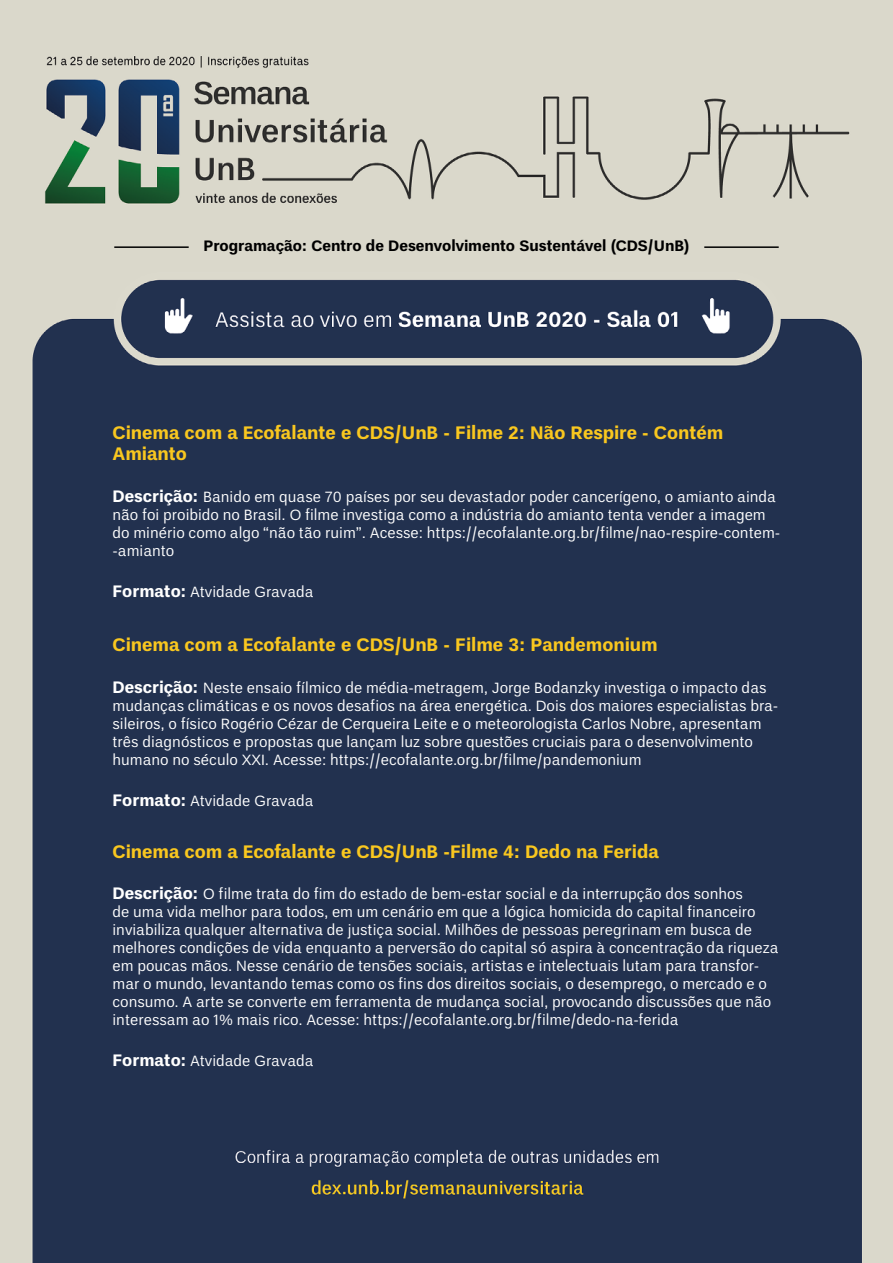
<style>
.page{position:relative;width:893px;height:1263px;background:#fff}
.page>*{position:absolute;margin:0;border:0;box-sizing:border-box;transform-origin:0 0}
.t1{font:700 18px/21.6px "Un B Pro";color:#f9c71f}
.t2{font:15px/18px "Un B Pro";color:#fff}
.t3{font:700 15px "Un B Pro";color:#000}
.s1{font-weight:700;font-size:16.5px}
</style>
<div class="page">
<img style="left:0;top:0;width:893px;height:1263px">
<hr style="left:704px;top:246px;width:75px;height:2px;background:#000">
<hr style="left:114px;top:246px;width:75px;height:2px;background:#000">
<p class="t3" style="left:203px;top:237px;width:488px">Programação: Centro de Desenvolvimento Sustentável (CDS/UnB)</p>
<p class="t1" style="left:112px;top:422px;width:612px">Cinema com a Ecofalante e CDS/UnB - Filme 2: Não Respire - Contém<br>Amianto</p>
<p class="t2" style="left:112px;top:488px;width:669px"><span class="s1">Descrição:</span> Banido em quase 70 países por seu devastador poder cancerígeno, o amianto ainda não foi proibido no Brasil. O filme investiga como a indústria do amianto tenta vender a imagem do minério como algo “não tão ruim”. Acesse: https://ecofalante.org.br/filme/nao-respire-contem--amianto</p>
<p class="t2" style="left:112px;top:583px;width:203px"><span class="s1">Formato:</span> Atvidade Gravada</p>
<p class="t1" style="left:112px;top:634px;width:547px">Cinema com a Ecofalante e CDS/UnB - Filme 3: Pandemonium</p>
<p class="t2" style="left:112px;top:679px;width:667px"><span class="s1">Descrição:</span> Neste ensaio fílmico de média-metragem, Jorge Bodanzky investiga o impacto das mudanças climáticas e os novos desafios na área energética. Dois dos maiores especialistas bra&shy;sileiros, o físico Rogério Cézar de Cerqueira Leite e o meteorologista Carlos Nobre, apresentam três diagnósticos e propostas que lançam luz sobre questões cruciais para o desenvolvimento humano no século XXI. Acesse: https://ecofalante.org.br/filme/pandemonium</p>
<p class="t2" style="left:112px;top:792px;width:203px"><span class="s1">Formato:</span> Atvidade Gravada</p>
<p class="t1" style="left:112px;top:841px;width:548px">Cinema com a Ecofalante e CDS/UnB -Filme 4: Dedo na Ferida</p>
<p class="t2" style="left:112px;top:885px;width:667px"><span class="s1">Descrição:</span> O filme trata do fim do estado de bem-estar social e da interrupção dos sonhos<br>de uma vida melhor para todos, em um cenário em que a lógica homicida do capital financeiro inviabiliza qualquer alternativa de justiça social. Milhões de pessoas peregrinam em busca de melhores condições de vida enquanto a perversão do capital só aspira à concentração da riqueza em poucas mãos. Nesse cenário de tensões sociais, artistas e intelectuais lutam para transfor&shy;mar o mundo, levantando temas como os fins dos direitos sociais, o desemprego, o mercado e o consumo. A arte se converte em ferramenta de mudança social, provocando discussões que não interessam ao 1% mais rico. Acesse: https://ecofalante.org.br/filme/dedo-na-ferida</p>
<p class="t2" style="left:112px;top:1052px;width:203px"><span class="s1">Formato:</span> Atvidade Gravada</p>
</div>
